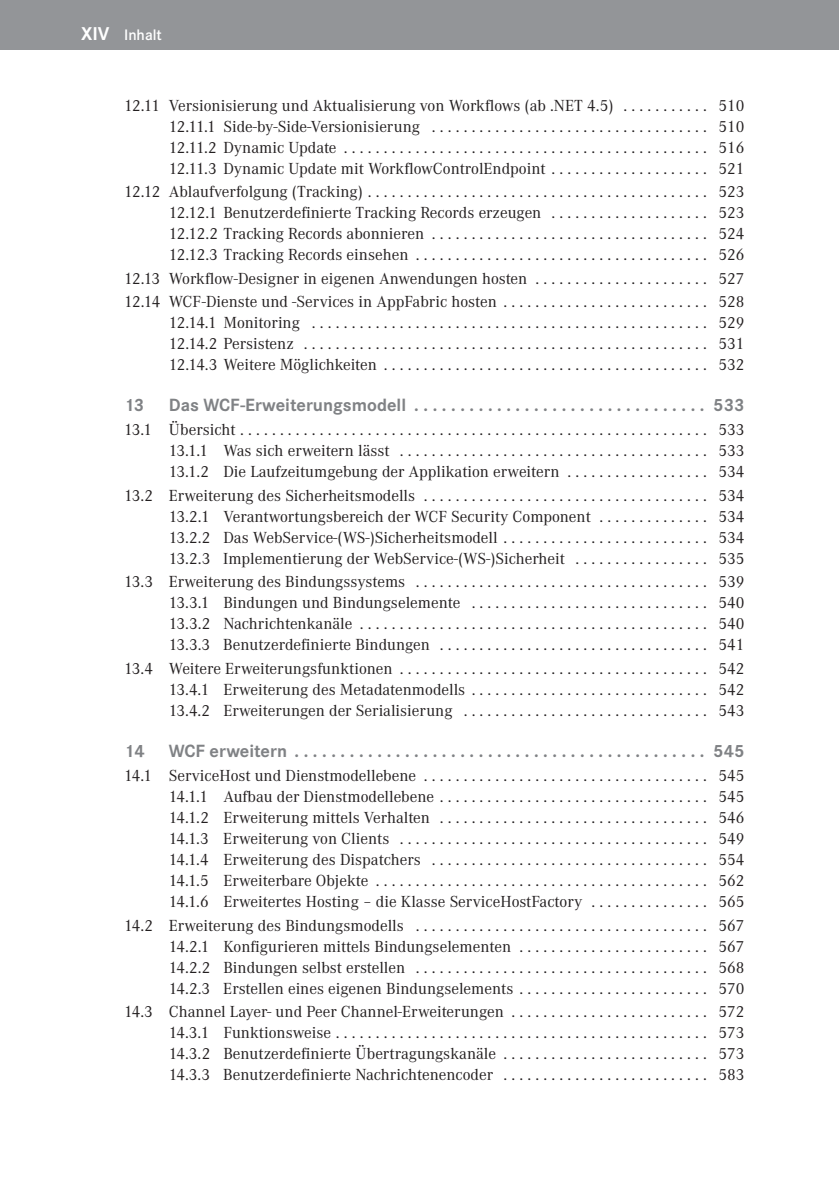
<style>
.page{position:relative;width:839px;height:1191px;background:#fff}
.page>*{position:absolute;margin:0;border:0;box-sizing:border-box;transform-origin:0 0}
.t1{font:700 18.38px "Corporate S Pro";color:#808285}
.t2{font:16.62px/21px "Corporate A Pro";color:#231f20;text-align:justify}
.t3{font:600 15.75px "Corporate S Pro";color:#fff}
.s1{font-weight:700;font-size:19.25px}
</style>
<div class="page">
<div style="left:0;top:0;width:838px;height:50px;background:#939598"></div>
<p class="t3" style="left:81px;top:25px;width:82px"><span class="s1">XIV</span> Inhalt</p>
<p class="t2" style="left:169px;top:96px;width:577px;text-indent:-45px">12.11 Versionisierung und Aktualisierung von Workflows (ab .NET 4.5) . . . . . . . . . . . 510<br>12.11.1 Side-by-Side-Versionisierung . . . . . . . . . . . . . . . . . . . . . . . . . . . . . . . . . . . 510<br>12.11.2 Dynamic Update .............................................. 516<br>12.11.3 Dynamic Update mit WorkflowControlEndpoint . . . . . . . . . . . . . . . . . . . . 521</p>
<p class="t2" style="left:169px;top:182px;width:577px;text-indent:-45px">12.12 Ablaufverfolgung (Tracking) ........................................... 523<br>12.12.1 Benutzerdefinierte Tracking Records erzeugen . . . . . . . . . . . . . . . . . . . . 523<br>12.12.2 Tracking Records abonnieren ................................... 524<br>12.12.3 Tracking Records einsehen ..................................... 526</p>
<p class="t2" style="left:124px;top:268px;width:622px;line-height:23.4px">12.13 Workflow-Designer in eigenen Anwendungen hosten . . . . . . . . . . . . . . . . . . . . . . 527<br>12.14 WCF-Dienste und -Services in AppFabric hosten . . . . . . . . . . . . . . . . . . . . . . . . . . 528</p>
<p class="t2" style="left:169px;top:313px;width:577px">12.14.1 Monitoring .................................................. 529<br>12.14.2 Persistenz ................................................... 531<br>12.14.3 Weitere Möglichkeiten ......................................... 532</p>
<p class="t1" style="left:124px;top:397px;width:22px">13</p>
<p class="t1" style="left:169px;top:397px;width:577px">Das WCF-Erweiterungs modell ................................ 533</p>
<p class="t2" style="left:169px;top:421px;width:577px;text-indent:-45px">13.1 Übersicht ........................................................... 533<br>13.1.1 Was sich erweitern lässt ....................................... 533<br>13.1.2 Die Laufzeitumgebung der Applikation erweitern . . . . . . . . . . . . . . . . . . 534</p>
<p class="t2" style="left:169px;top:486px;width:577px;text-indent:-45px">13.2 Erweiterung des Sicherheitsmodells .................................... 534<br>13.2.1 Verantwortungsbereich der WCF Security Component . . . . . . . . . . . . . . 534<br>13.2.2 Das WebService-(WS-)Sicherheitsmodell . . . . . . . . . . . . . . . . . . . . . . . . . . 534<br>13.2.3 Implementierung der WebService-(WS-)Sicherheit . . . . . . . . . . . . . . . . . 535</p>
<p class="t2" style="left:169px;top:573px;width:577px;text-indent:-45px">13.3 Erweiterung des Bindungssystems ..................................... 539<br>13.3.1 Bindungen und Bindungselemente . . . . . . . . . . . . . . . . . . . . . . . . . . . . . . 540<br>13.3.2 Nachrichtenkanäle ............................................ 540<br>13.3.3 Benutzerdefinierte Bindungen .................................. 541</p>
<p class="t2" style="left:169px;top:659px;width:577px;text-indent:-45px">13.4 Weitere Erweiterungsfunktionen ....................................... 542<br>13.4.1 Erweiterung des Metadatenmodells . . . . . . . . . . . . . . . . . . . . . . . . . . . . . . 542<br>13.4.2 Erweiterungen der Serialisierung . . . . . . . . . . . . . . . . . . . . . . . . . . . . . . . 543</p>
<p class="t1" style="left:124px;top:743px;width:22px">14</p>
<p class="t1" style="left:169px;top:743px;width:577px">WCF erweitern ............................................. 545</p>
<p class="t2" style="left:169px;top:766px;width:577px;text-indent:-45px">14.1 ServiceHost und Dienstmodellebene .................................... 545<br>14.1.1 Aufbau der Dienstmodellebene .................................. 545<br>14.1.2 Erweiterung mittels Verhalten .................................. 546<br>14.1.3 Erweiterung von Clients ....................................... 549<br>14.1.4 Erweiterung des Dispatchers ................................... 554<br>14.1.5 Erweiterbare Objekte .......................................... 562<br>14.1.6 Erweitertes Hosting – die Klasse ServiceHostFactory . . . . . . . . . . . . . . . 565</p>
<p class="t2" style="left:169px;top:916px;width:577px;text-indent:-45px">14.2 Erweiterung des Bindungsmodells ..................................... 567<br>14.2.1 Konfigurieren mittels Bindungselementen . . . . . . . . . . . . . . . . . . . . . . . . 567<br>14.2.2 Bindungen selbst erstellen ..................................... 568<br>14.2.3 Erstellen eines eigenen Bindungselements . . . . . . . . . . . . . . . . . . . . . . . . 570</p>
<p class="t2" style="left:169px;top:1002px;width:577px;text-indent:-45px">14.3 Channel Layer- und Peer Channel-Erweiterungen . . . . . . . . . . . . . . . . . . . . . . . . . 572<br>14.3.1 Funktionsweise ............................................... 573<br>14.3.2 Benutzerdefinierte Übertragungskanäle . . . . . . . . . . . . . . . . . . . . . . . . . . 573<br>14.3.3 Benutzerdefinierte Nachrichtenencoder . . . . . . . . . . . . . . . . . . . . . . . . . . 583</p>
</div>
